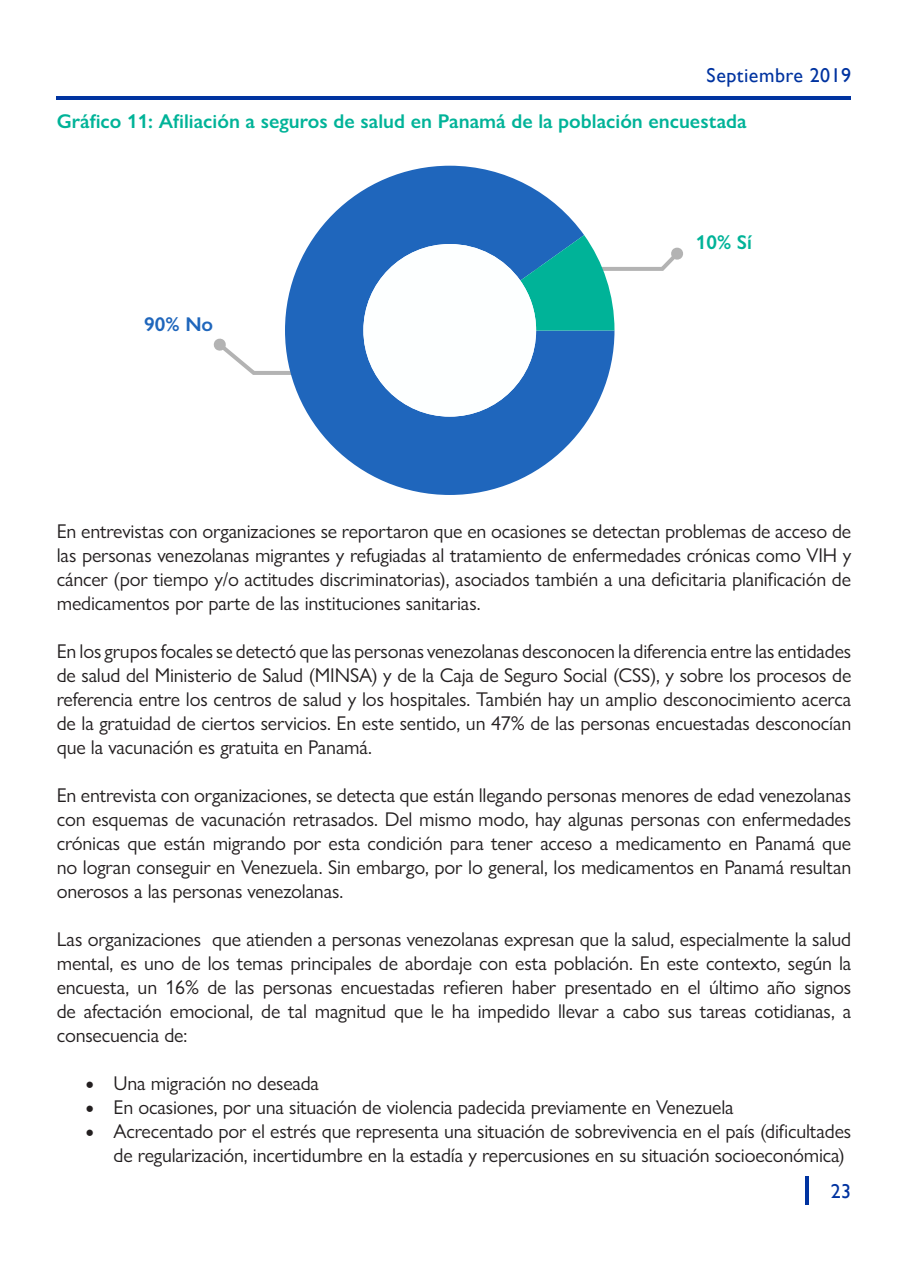
<style>
.page{position:relative;width:908px;height:1276px;background:#fff}
.page>*{position:absolute;margin:0;border:0;box-sizing:border-box;transform-origin:0 0}
.t1{font:20px/24px "Gill Sans Nova";letter-spacing:-.01em;color:#231f20;text-align:justify}
.t2{font:600 20px "Gill Sans Nova";color:#00b398}
.t3{font:20px "Gill Sans";letter-spacing:.025em;color:#0033a0}
.t4{font:600 20px "Gill Sans Nova";color:#1f66bc}
.s1{font-family:"Minion Pro";font-size:24px}
</style>
<div class="page">
<svg style="left:805px;top:1176px;width:3px;height:29px"></svg>
<hr style="left:57px;top:96px;width:793px;height:4px;background:#0033a0">
<svg style="left:213px;top:338px;width:72px;height:37px"></svg>
<svg style="left:285px;top:166px;width:305px;height:329px;fill:#1f66bc"></svg>
<svg style="left:363px;top:235px;width:320px;height:182px"></svg>
<p class="t3" style="left:706px;top:63px;width:146px">Septiembre 2019</p>
<p class="t2" style="left:57px;top:109px;width:691px">Gráfico 11: Afiliación a seguros de salud en Panamá de la población encuestada</p>
<p class="t4" style="left:144px;top:312px;width:70px">90% No</p>
<p class="t2" style="left:695px;top:230px;width:58px">10% Sí</p>
<p class="t1" style="left:57px;top:519px;width:795px">En entrevistas con organizaciones se reportaron que en ocasiones se detectan problemas de acceso de las personas venezolanas migrantes y refugiadas al tratamiento de enfermedades crónicas como VIH y cáncer (por tiempo y/o actitudes discriminatorias), asociados también a una deficitaria planificación de medicamentos por parte de las instituciones sanitarias.</p>
<p class="t1" style="left:57px;top:639px;width:795px">En los grupos focales se detectó que las personas venezolanas desconocen la diferencia entre las entidades de salud del Ministerio de Salud (MINSA) y de la Caja de Seguro Social (CSS), y sobre los procesos de referencia entre los centros de salud y los hospitales. También hay un amplio desconocimiento acerca de la gratuidad de ciertos servicios. En este sentido, un 47% de las personas encuestadas desconocían que la vacunación es gratuita en Panamá.</p>
<p class="t1" style="left:57px;top:783px;width:795px">En entrevista con organizaciones, se detecta que están llegando personas menores de edad venezolanas con esquemas de vacunación retrasados. Del mismo modo, hay algunas personas con enfermedades crónicas que están migrando por esta condición para tener acceso a medicamento en Panamá que no logran conseguir en Venezuela. Sin embargo, por lo general, los medicamentos en Panamá resultan onerosos a las personas venezolanas.</p>
<p class="t1" style="left:57px;top:927px;width:795px">Las organizaciones que atienden a personas venezolanas expresan que la salud, especialmente la salud mental, es uno de los temas principales de abordaje con esta población. En este contexto, según la encuesta, un 16% de las personas encuestadas refieren haber presentado en el último año signos de afectación emocional, de tal magnitud que le ha impedido llevar a cabo sus tareas cotidianas, a consecuencia de:</p>
<p class="t1" style="left:85px;top:1071px;width:235px"><span class="s1">•</span> Una migración no deseada</p>
<p class="t1" style="left:85px;top:1095px;width:649px"><span class="s1">•</span> En ocasiones, por una situación de violencia padecida previamente en Venezuela</p>
<p class="t1" style="left:113px;top:1119px;width:738px;text-indent:-28px"><span class="s1">•</span> Acrecentado por el estrés que representa una situación de sobrevivencia en el país (dificultades de regularización, incertidumbre en la estadía y repercusiones en su situación socioeconómica)</p>
<p class="t3" style="left:830px;top:1179px;width:22px">23</p>
</div>
